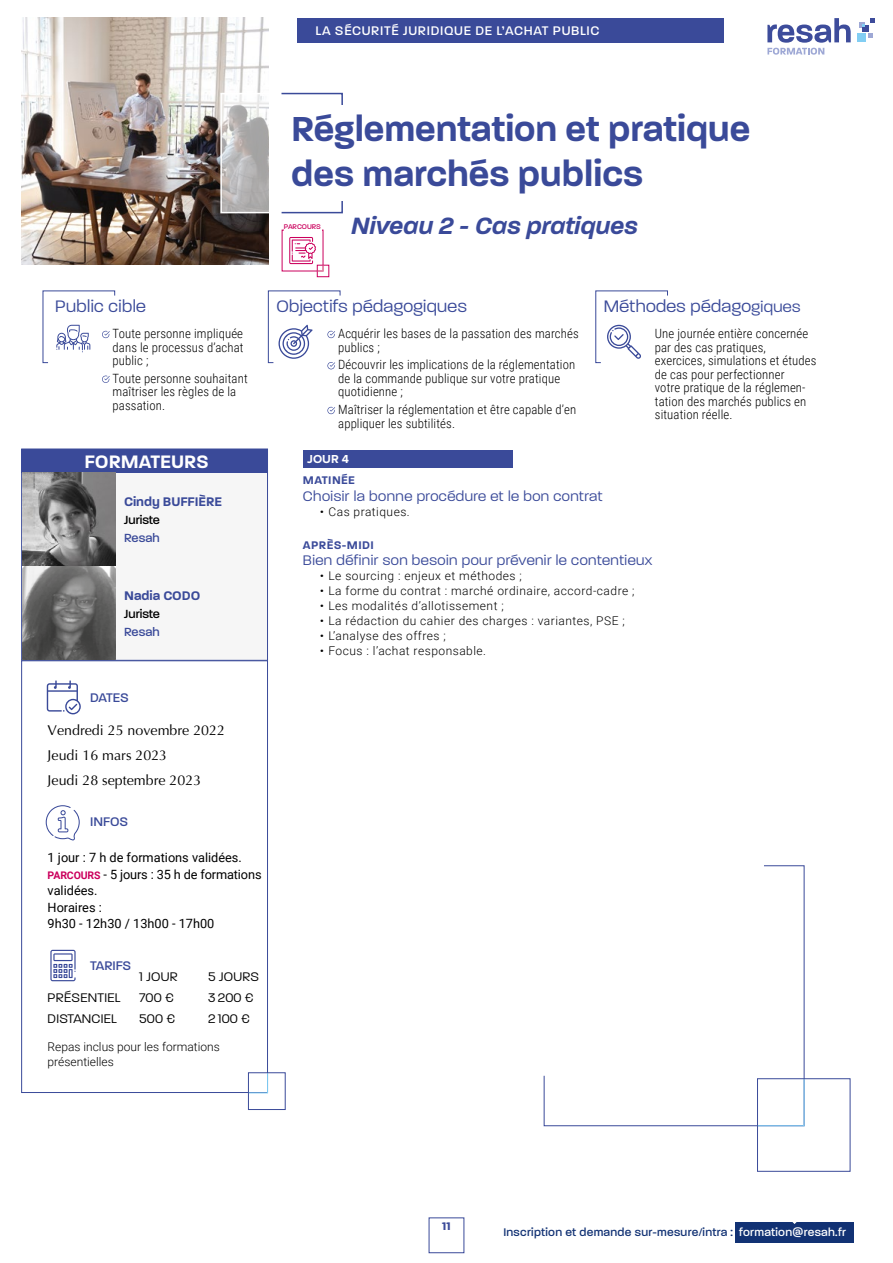
<style>
.page{position:relative;width:893px;height:1263px;background:#fff}
.page>*{position:absolute;margin:0;border:0;box-sizing:border-box;transform-origin:0 0}
.Titre_Formation_-_01{font:600 37.5px/45px "Paralucent";color:#3a4a99}
.Sous-Titre_Formation{font:italic 600 25.5px "Paralucent";color:#3a4a99}
.Titre_Formation_-_01-2{font:600 19.5px "Paralucent";color:#fff}
.Titres_-_Pub___Obj{font:300 18px "Paralucent";letter-spacing:.02em;color:#3a4a99}
.Programme_-_Session{font:300 15px "Paralucent";letter-spacing:.03em;color:#3a4a99}
.Infos{font:14.25px/25px "Optima";color:#000}
.Jours___Tarifs{font:300 13.5px "Paralucent";letter-spacing:.02em;color:#000}
.t1{font:500 13.5px "Paralucent";letter-spacing:.05em;color:#fff}
.Intervenants{font:600 13.5px "Paralucent";color:#3a4a99}
.Dates___Infos___Tari{font:500 13.5px "Paralucent";color:#3a4a99}
.Infos-2{font:500 13.5px "Paralucent";color:#3a4a99}
.Descriptif_-_Pub___O{font:300 12.75px/13.5px "Roboto Condensed";letter-spacing:.01em;color:#000}
.Infos-3{font:12.75px/16.5px "Roboto";color:#000}
.Intervenants-2{font:500 12.75px "Paralucent";color:#000}
.Intervenants-3{font:500 12.75px "Paralucent";color:#3a4a99}
.Repas{font:300 12px "Roboto";letter-spacing:.04em;color:#000}
.t2{font:500 12px "Paralucent";letter-spacing:.025em;color:#123274}
.Repas-2{font:300 12px/14.4px "Roboto";color:#000}
.Programme_-_Session-2{font:600 12px "Paralucent";letter-spacing:.03em;color:#3a4a99}
.t3{font:700 12px "Proxima Nova";color:#fff}
.t4{font:700 11.85px "Paralucent";color:#3a4a99}
.t5{font:500 7.35px "Paralucent";color:#cb005d}
.s1{font-size:16.5px}
.s2{font-family:"Raleway";font-weight:700}
.s3{font-weight:700;font-size:10.5px;color:#cb005d}
.s4{color:#fff}
</style>
<div class="page">
<svg style="left:102px;top:376px;width:8px;height:7px"></svg>
<svg style="left:327px;top:407px;width:8px;height:7px"></svg>
<img style="left:21px;top:18px;width:248px;height:246px">
<svg style="left:223px;top:96px;width:46px;height:114px"></svg>
<div style="left:220px;top:93px;width:63px;height:120px;border:2px solid #fff"></div>
<div style="left:281px;top:93px;width:62px;height:120px;border:2px solid #3a4a99"></div>
<div style="left:318px;top:105px;width:56px;height:96px;background:#fff"></div>
<svg style="left:42px;top:290px;width:74px;height:73px"></svg>
<svg style="left:267px;top:290px;width:74px;height:79px"></svg>
<svg style="left:595px;top:290px;width:73px;height:73px"></svg>
<div style="left:298px;top:18px;width:426px;height:25px;background:#3a4a99"></div>
<div style="left:21px;top:660px;width:247px;height:433px;border:1px solid #3a4a99"></div>
<svg style="left:47px;top:680px;width:34px;height:34px"></svg>
<svg style="left:46px;top:805px;width:34px;height:35px"></svg>
<svg style="left:50px;top:950px;width:26px;height:31px"></svg>
<div style="left:248px;top:1072px;width:38px;height:38px;border:1px solid #3a4a99"></div>
<svg style="left:248px;top:1072px;width:20px;height:21px"></svg>
<div style="left:21px;top:449px;width:247px;height:212px;background:#f6f6f6;border:1px solid #3a4a99"></div>
<div style="left:21px;top:449px;width:247px;height:24px;background:#3a4a99"></div>
<img style="left:22px;top:473px;width:94px;height:93px">
<svg style="left:22px;top:566px;width:94px;height:94px"></svg>
<div style="left:303px;top:450px;width:209px;height:18px;background:#3a4a99"></div>
<svg style="left:543px;top:865px;width:262px;height:261px"></svg>
<div style="left:757px;top:1078px;width:93px;height:94px;border:1px solid #3a4a99"></div>
<svg style="left:757px;top:1078px;width:48px;height:48px"></svg>
<div style="left:317px;top:265px;width:12px;height:12px;border:1px solid #cb005d"></div>
<svg style="left:289px;top:237px;width:35px;height:35px"></svg>
<div style="left:735px;top:1222px;width:119px;height:20px;background:#123274"></div>
<div style="left:857px;top:33px;width:9px;height:9px;background:#82cef3"></div>
<div style="left:862px;top:25px;width:7px;height:7px;background:#3d4c9b"></div>
<svg style="left:868px;top:33px;width:4px;height:5px"></svg>
<svg style="left:859px;top:18px;width:16px;height:9px"></svg>
<svg style="left:767px;top:18px;width:84px;height:37px"></svg>
<p class="t1" style="left:315px;top:23px;width:286px">LA SÉCURITÉ JURIDIQUE DE L’ACHAT PUBLIC</p>
<p class="Titre_Formation_-_01" style="left:291px;top:106px;width:461px">Réglementation et pratique des marchés publics</p>
<p class="Sous-Titre_Formation" style="left:351px;top:211px;width:288px">Niveau 2 - Cas pratiques</p>
<p class="t5" style="left:284px;top:222px;width:39px">PARCOURS</p>
<p class="Titres_-_Pub___Obj" style="left:55px;top:296px;width:92px">Public cible</p>
<p class="Titres_-_Pub___Obj" style="left:276px;top:296px;width:192px">Objectifs pédagogiques</p>
<p class="Titres_-_Pub___Obj" style="left:604px;top:296px;width:198px">Méthodes pédago<span class="s1">giques</span></p>
<p class="Descriptif_-_Pub___O" style="left:113px;top:326px;width:132px;text-align:justify">Toute personne impliquée dans le processus d’achat public ;</p>
<p class="Descriptif_-_Pub___O" style="left:113px;top:371px;width:137px">Toute personne souhaitant maîtriser les règles de la passation.</p>
<p class="Descriptif_-_Pub___O" style="left:655px;top:326px;width:163px">Une journée entière concernée par des cas pratiques, exercices, simulations et études de cas pour perfectionner<br>votre pratique de la réglemen&shy;tation des marchés publics en situation réelle.</p>
<p class="Descriptif_-_Pub___O" style="left:338px;top:326px;width:242px">Acquérir les bases de la passation des marchés publics ;</p>
<p class="Descriptif_-_Pub___O" style="left:338px;top:358px;width:238px">Découvrir les implications de la réglementation de la commande publique sur votre pratique quotidienne ;</p>
<p class="Descriptif_-_Pub___O" style="left:338px;top:402px;width:240px">Maîtriser la réglementation et être capable d’en appliquer les subtilités.</p>
<p class="Titre_Formation_-_01-2" style="left:84px;top:450px;width:126px">FORMATEURS</p>
<p class="t3" style="left:307px;top:454px;width:43px">JOUR 4</p>
<p class="Programme_-_Session-2" style="left:303px;top:473px;width:54px">MATINÉE</p>
<p class="Programme_-_Session" style="left:303px;top:487px;width:301px">Choisir la bonne procédure et le bon contrat</p>
<p class="Repas" style="left:320px;top:503px;width:91px"><span class="s2">•</span> Cas pratiques.</p>
<p class="Programme_-_Session-2" style="left:303px;top:537px;width:72px">APRÈS-MIDI</p>
<p class="Programme_-_Session" style="left:303px;top:552px;width:351px">Bien définir son besoin pour prévenir le contentieux</p>
<p class="Repas" style="left:320px;top:567px;width:203px"><span class="s2">•</span> Le sourcing : enjeux et méthodes ;</p>
<p class="Repas" style="left:320px;top:582px;width:316px"><span class="s2">•</span> La forme du contrat : marché ordinaire, accord-cadre ;</p>
<p class="Repas" style="left:320px;top:597px;width:185px"><span class="s2">•</span> Les modalités d’allotissement ;</p>
<p class="Repas" style="left:320px;top:612px;width:306px"><span class="s2">•</span> La rédaction du cahier des charges : variantes, PSE ;</p>
<p class="Repas" style="left:320px;top:627px;width:127px"><span class="s2">•</span> L’analyse des offres ;</p>
<p class="Repas" style="left:320px;top:642px;width:168px"><span class="s2">•</span> Focus : l’achat responsable.</p>
<p class="Intervenants" style="left:124px;top:494px;width:100px">Cindy BUFFIÈRE</p>
<p class="Intervenants-2" style="left:124px;top:512px;width:37px">Juriste</p>
<p class="Intervenants-3" style="left:124px;top:530px;width:37px">Resah</p>
<p class="Intervenants" style="left:124px;top:587px;width:78px">Nadia CODO</p>
<p class="Intervenants-2" style="left:124px;top:606px;width:37px">Juriste</p>
<p class="Intervenants-3" style="left:124px;top:624px;width:37px">Resah</p>
<p class="Dates___Infos___Tari" style="left:90px;top:689px;width:40px">DATES</p>
<p class="Infos" style="left:48px;top:718px;width:179px">Vendredi 25 novembre 2022<br>Jeudi 16 mars 2023<br>Jeudi 28 septembre 2023</p>
<p class="Infos-2" style="left:90px;top:813px;width:40px">INFOS</p>
<p class="Infos-3" style="left:48px;top:849px;width:215px">1 jour : 7 h de formations validées.<br><span class="s3">PARCOURS</span> - 5 jours : 35 h de formations validées.<br>Horaires :<br>9h30 - 12h30 / 13h00 - 17h00</p>
<p class="Dates___Infos___Tari" style="left:90px;top:957px;width:43px">TARIFS</p>
<p class="Jours___Tarifs" style="left:139px;top:968px;width:40px">1 JOUR</p>
<p class="Jours___Tarifs" style="left:208px;top:968px;width:53px">5 JOURS</p>
<p class="Jours___Tarifs" style="left:48px;top:989px;width:74px">PRÉSENTIEL</p>
<p class="Jours___Tarifs" style="left:139px;top:989px;width:36px">700 €</p>
<p class="Jours___Tarifs" style="left:208px;top:989px;width:47px">3 200 €</p>
<p class="Jours___Tarifs" style="left:48px;top:1010px;width:71px">DISTANCIEL</p>
<p class="Jours___Tarifs" style="left:139px;top:1010px;width:37px">500 €</p>
<p class="Jours___Tarifs" style="left:208px;top:1010px;width:43px">2 100 €</p>
<p class="Repas-2" style="left:48px;top:1039px;width:174px">Repas inclus pour les formations présentielles</p>
<p class="t4" style="left:442px;top:1219px;width:10px">11</p>
<p class="t2" style="left:503px;top:1225px;width:344px">Inscription et demande sur-mesure/intra : <span class="s4">formation@resah.fr</span></p>
</div>
